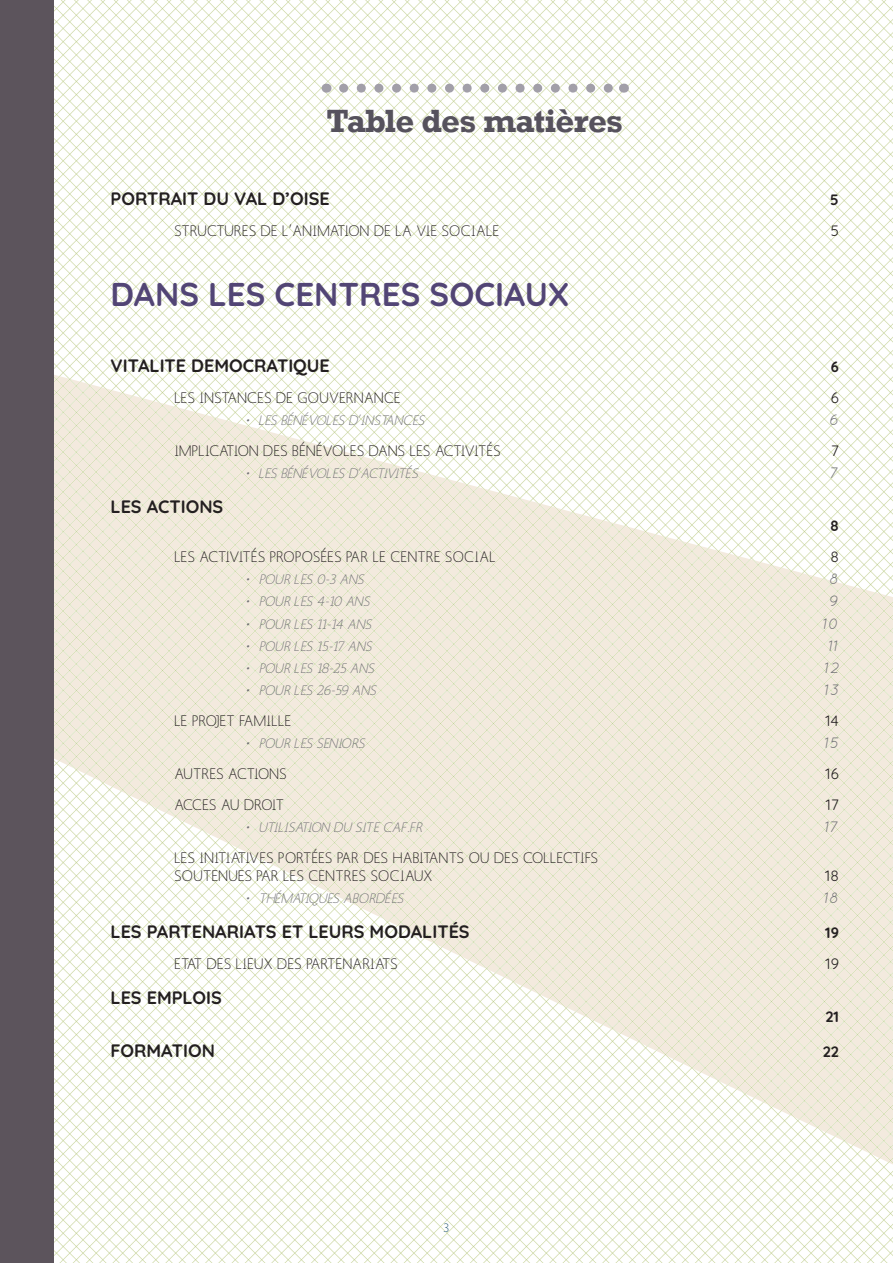
<style>
.page{position:relative;width:893px;height:1263px;background:#fff}
.page>*{position:absolute;margin:0;border:0;box-sizing:border-box;transform-origin:0 0}
.t1{font:700 33px "Quicksand";color:#524575}
.t2{font:700 33px "Rockwell";letter-spacing:-.02em;color:#56525d}
.t3{font:700 18px "Quicksand";color:#231f20}
.t4{font:15px/18px "Mank Sans";letter-spacing:.02em;color:#231f20}
.t5{font:italic 15px "Quicksand";letter-spacing:.01em;color:#717275}
.t6{font:15px "Quicksand";letter-spacing:.02em;color:#231f20}
.t7{font:15px "Mank Sans";letter-spacing:-.045em;color:#231f20}
.t8{font:700 15px "Quicksand";color:#231f20}
.t9{font:italic 13.5px "Mank Sans";letter-spacing:.01em;color:#717275}
.t10{font:12px "Mank Sans";color:#0c4563}
</style>
<div class="page">
<img style="left:0;top:0;width:893px;height:1263px">
<svg style="left:344px;top:84px;width:271px;height:9px"></svg>
<p class="t2" style="left:326px;top:101px;width:298px">Table des matières</p>
<p class="t3" style="left:111px;top:185px;width:221px">PORTRAIT DU VAL D’OISE</p>
<p class="t8" style="left:830px;top:189px;width:10px">5</p>
<p class="t4" style="left:174px;top:222px;width:326px">STRUCTURES DE L’ANIMATION DE LA VIE SOCIALE</p>
<p class="t6" style="left:831px;top:219px;width:10px">5</p>
<p class="t1" style="left:111px;top:269px;width:460px">DANS LES CENTRES SOCIAUX</p>
<p class="t3" style="left:111px;top:352px;width:221px">VITALITE DEMOCRATIQUE</p>
<p class="t8" style="left:831px;top:355px;width:10px">6</p>
<p class="t4" style="left:174px;top:388px;width:228px">LES INSTANCES DE GOUVERNANCE</p>
<p class="t6" style="left:831px;top:386px;width:10px">6</p>
<p class="t9" style="left:247px;top:412px;width:5px">•</p>
<p class="t9" style="left:259px;top:412px;width:168px">LES BÉNÉVOLES D’INSTANCES</p>
<p class="t5" style="left:829px;top:411px;width:11px">6</p>
<p class="t4" style="left:174px;top:441px;width:328px">IMPLICATION DES BÉNÉVOLES DANS LES ACTIVITÉS</p>
<p class="t6" style="left:831px;top:439px;width:9px">7</p>
<p class="t9" style="left:247px;top:465px;width:5px">•</p>
<p class="t9" style="left:259px;top:465px;width:161px">LES BÉNÉVOLES D’ACTIVITÉS</p>
<p class="t5" style="left:830px;top:464px;width:10px">7</p>
<p class="t3" style="left:111px;top:493px;width:114px">LES ACTIONS</p>
<p class="t8" style="left:830px;top:514px;width:10px">8</p>
<p class="t4" style="left:174px;top:548px;width:323px">LES ACTIVITÉS PROPOSÉES PAR LE CENTRE SOCIAL</p>
<p class="t6" style="left:830px;top:545px;width:10px">8</p>
<p class="t9" style="left:247px;top:571px;width:5px">•</p>
<p class="t9" style="left:259px;top:571px;width:107px">POUR LES 0-3 ANS</p>
<p class="t5" style="left:829px;top:570px;width:11px">8</p>
<p class="t9" style="left:247px;top:593px;width:5px">•</p>
<p class="t9" style="left:259px;top:593px;width:113px">POUR LES 4-10 ANS</p>
<p class="t5" style="left:829px;top:592px;width:11px">9</p>
<p class="t9" style="left:247px;top:615px;width:5px">•</p>
<p class="t9" style="left:259px;top:615px;width:114px">POUR LES 11-14 ANS</p>
<p class="t5" style="left:823px;top:615px;width:17px">10</p>
<p class="t9" style="left:247px;top:638px;width:5px">•</p>
<p class="t9" style="left:259px;top:638px;width:115px">POUR LES 15-17 ANS</p>
<p class="t5" style="left:829px;top:637px;width:12px">11</p>
<p class="t9" style="left:247px;top:660px;width:5px">•</p>
<p class="t9" style="left:259px;top:660px;width:117px">POUR LES 18-25 ANS</p>
<p class="t5" style="left:825px;top:659px;width:16px">12</p>
<p class="t9" style="left:247px;top:682px;width:5px">•</p>
<p class="t9" style="left:259px;top:682px;width:119px">POUR LES 26-59 ANS</p>
<p class="t5" style="left:825px;top:681px;width:16px">13</p>
<p class="t4" style="left:174px;top:712px;width:118px">LE PROJET FAMILLE</p>
<p class="t6" style="left:825px;top:709px;width:15px">14</p>
<p class="t9" style="left:247px;top:735px;width:5px">•</p>
<p class="t9" style="left:259px;top:735px;width:108px">POUR LES SENIORS</p>
<p class="t5" style="left:825px;top:734px;width:16px">15</p>
<p class="t4" style="left:174px;top:765px;width:114px">AUTRES ACTIONS</p>
<p class="t6" style="left:826px;top:762px;width:15px">16</p>
<p class="t7" style="left:174px;top:795px;width:111px">ACCES AU DROIT</p>
<p class="t6" style="left:826px;top:793px;width:15px">17</p>
<p class="t9" style="left:247px;top:819px;width:5px">•</p>
<p class="t9" style="left:259px;top:819px;width:165px">UTILISATION DU SITE CAF.FR</p>
<p class="t5" style="left:825px;top:818px;width:15px">17</p>
<p class="t4" style="left:174px;top:849px;width:425px">LES INITIATIVES PORTÉES PAR DES HABITANTS OU DES COLLECTIFS<br>SOUTENUES PAR LES CENTRES SOCIAUX</p>
<p class="t6" style="left:825px;top:864px;width:15px">18</p>
<p class="t9" style="left:247px;top:890px;width:5px">•</p>
<p class="t9" style="left:259px;top:890px;width:146px">THÉMATIQUES ABORDÉES</p>
<p class="t5" style="left:824px;top:889px;width:16px">18</p>
<p class="t3" style="left:111px;top:918px;width:361px">LES PARTENARIATS ET LEURS MODALITÉS</p>
<p class="t8" style="left:825px;top:921px;width:15px">19</p>
<p class="t4" style="left:174px;top:955px;width:225px">ETAT DES LIEUX DES PARTENARIATS</p>
<p class="t6" style="left:825px;top:952px;width:15px">19</p>
<p class="t3" style="left:111px;top:984px;width:113px">LES EMPLOIS</p>
<p class="t8" style="left:825px;top:1005px;width:15px">21</p>
<p class="t3" style="left:111px;top:1037px;width:106px">FORMATION</p>
<p class="t8" style="left:823px;top:1040px;width:18px">22</p>
<p class="t10" style="left:444px;top:1220px;width:7px">3</p>
</div>
